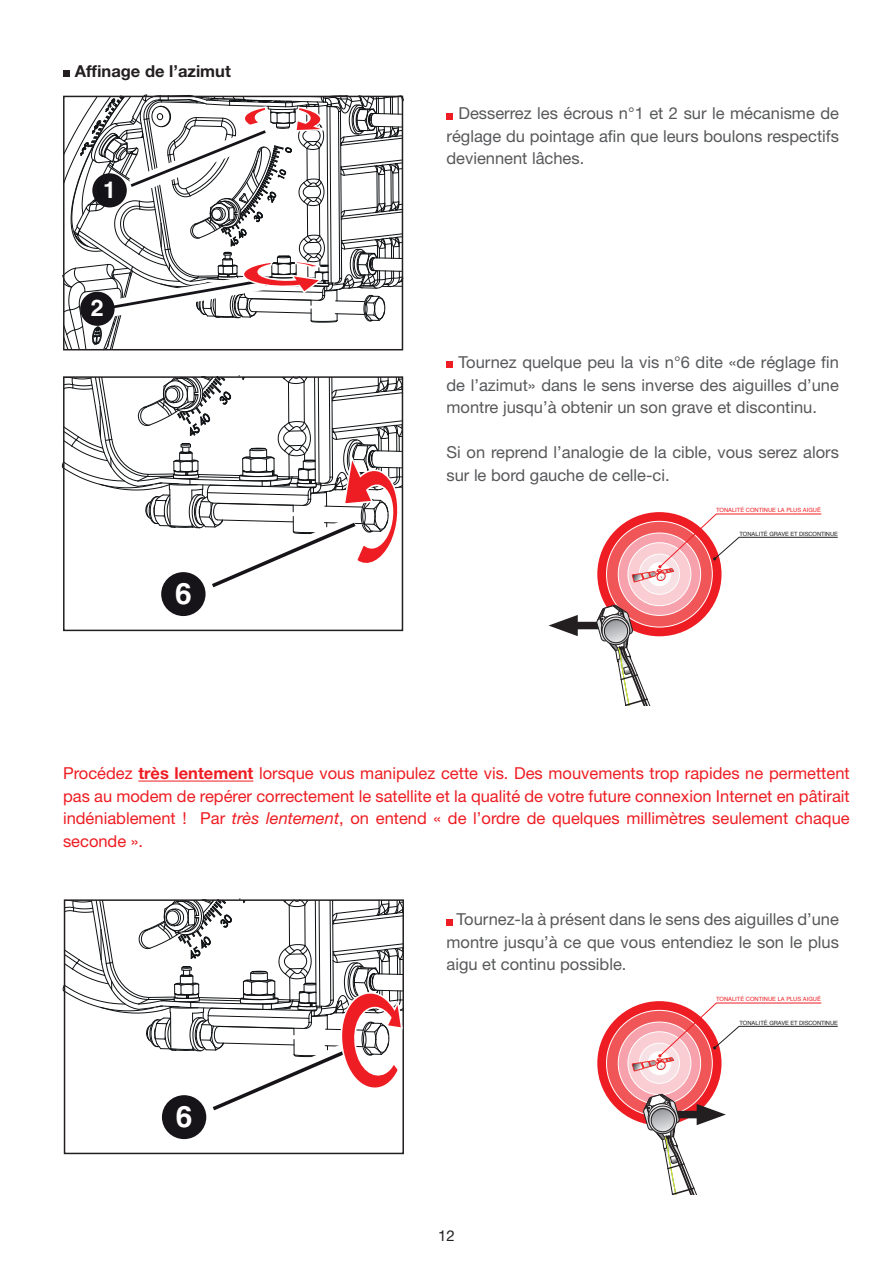
<style>
.page{position:relative;width:893px;height:1263px;background:#fff}
.page>*{position:absolute;margin:0;border:0;box-sizing:border-box;transform-origin:0 0}
.t1{font:700 29.7px "Helvetica";color:#fff}
.t2{font:700 23.1px "Helvetica";color:#fff}
.t3{font:16.5px/22.5px "Helvetica Neue";color:#57585a;text-align:justify}
.t4{font:16.5px/22.5px "Helvetica Neue";color:#ee1d23;text-align:justify}
.t5{font:700 16.5px "Helvetica Neue";color:#231f20}
.t6{font:15px "Helvetica Neue";color:#231f20}
.t7{font:5.85px "Helvetica";color:#ee1d23}
.t8{font:5.85px "Helvetica";letter-spacing:-.02em;color:#231f20}
.s1{font-weight:700}
.s2{font-style:italic}
</style>
<div class="page">
<div style="left:446px;top:113px;width:7px;height:6px;background:#ee1d23"></div>
<div style="left:446px;top:362px;width:7px;height:6px;background:#ee1d23"></div>
<svg style="left:596px;top:511px;width:127px;height:127px;fill:#ee1d23"></svg>
<div style="left:595px;top:509px;width:129px;height:130px;border:3px solid #fff;border-radius:50%"></div>
<svg style="left:606px;top:521px;width:106px;height:106px;fill:#f05558"></svg>
<div style="left:618px;top:533px;width:83px;height:82px;background:#f6a1ab;border-radius:50%"></div>
<div style="left:628px;top:543px;width:63px;height:63px;background:#facdd3;border-radius:50%"></div>
<div style="left:639px;top:554px;width:40px;height:40px;background:#f7e1e5;border-radius:50%"></div>
<div style="left:639px;top:554px;width:41px;height:41px;border:1px solid #fff;border-radius:50%"></div>
<div style="left:648px;top:563px;width:23px;height:23px;background:#fff;border-radius:50%"></div>
<div style="left:647px;top:562px;width:24px;height:24px;border:1px solid #fff;border-radius:50%"></div>
<svg style="left:632px;top:514px;width:206px;height:68px"></svg>
<div style="left:565px;top:622px;width:44px;height:7px;background:#231f20"></div>
<svg style="left:549px;top:615px;width:29px;height:21px"></svg>
<svg style="left:596px;top:605px;width:58px;height:100px"></svg>
<svg style="left:62px;top:94px;width:342px;height:257px"></svg>
<svg style="left:61px;top:375px;width:342px;height:240px"></svg>
<div style="left:446px;top:919px;width:7px;height:6px;background:#ee1d23"></div>
<svg style="left:62px;top:898px;width:342px;height:240px"></svg>
<svg style="left:596px;top:1000px;width:127px;height:127px;fill:#ee1d23"></svg>
<svg style="left:606px;top:1010px;width:106px;height:106px;fill:#f05558"></svg>
<svg style="left:618px;top:1022px;width:83px;height:82px"></svg>
<div style="left:628px;top:1032px;width:63px;height:63px;background:#facdd3;border-radius:50%"></div>
<div style="left:639px;top:1043px;width:40px;height:40px;background:#f7e1e5;border-radius:50%"></div>
<div style="left:639px;top:1043px;width:41px;height:41px;border:1px solid #fff;border-radius:50%"></div>
<div style="left:648px;top:1052px;width:23px;height:23px;background:#fff;border-radius:50%"></div>
<div style="left:647px;top:1051px;width:24px;height:24px;border:1px solid #fff;border-radius:50%"></div>
<svg style="left:632px;top:1003px;width:206px;height:68px"></svg>
<svg style="left:643px;top:1094px;width:83px;height:100px"></svg>
<hr style="left:138px;top:781px;width:115px;height:1px;background:#ee1d23">
<div style="left:64px;top:70px;width:6px;height:7px;background:#231f20"></div>
<p class="t5" style="left:75px;top:61px;width:158px">Affinage de l’azimut</p>
<h2 class="t2" style="left:103px;top:176px;width:14px">1</h2>
<h2 class="t2" style="left:91px;top:294px;width:14px">2</h2>
<h1 class="t1" style="left:175px;top:575px;width:18px">6</h1>
<p class="t3" style="left:446px;top:102px;width:394px;text-indent:12px">Desserrez les écrous n°1 et 2 sur le mécanisme de réglage du pointage afin que leurs boulons respectifs deviennent lâches.</p>
<p class="t3" style="left:446px;top:351px;width:394px;text-indent:12px">Tournez quelque peu la vis n°6 dite «de réglage fin de l’azimut» dans le sens inverse des aiguilles d’une montre jusqu’à obtenir un son grave et discontinu.</p>
<p class="t3" style="left:446px;top:441px;width:394px">Si on reprend l’analogie de la cible, vous serez alors sur le bord gauche de celle-ci.</p>
<p class="t7" style="left:716px;top:506px;width:106px">TONALITÉ CONTINUE LA PLUS AIGUË</p>
<p class="t8" style="left:740px;top:529px;width:100px">TONALITÉ GRAVE ET DISCONTINUE</p>
<p class="t4" style="left:63px;top:762px;width:788px">Procédez <span class="s1">très lentement</span> lorsque vous manipulez cette vis. Des mouvements trop rapides ne permettent pas au modem de repérer correctement le satellite et la qualité de votre future connexion Internet en pâtirait indéniablement ! Par <span class="s2">très lentement</span>, on entend « de l’ordre de quelques millimètres seulement chaque seconde ».</p>
<h1 class="t1" style="left:176px;top:1098px;width:18px">6</h1>
<p class="t3" style="left:446px;top:908px;width:394px;text-indent:10px">Tournez-la à présent dans le sens des aiguilles d’une montre jusqu’à ce que vous entendiez le son le plus aigu et continu possible.</p>
<p class="t7" style="left:716px;top:995px;width:106px">TONALITÉ CONTINUE LA PLUS AIGUË</p>
<p class="t8" style="left:740px;top:1018px;width:100px">TONALITÉ GRAVE ET DISCONTINUE</p>
<p class="t6" style="left:438px;top:1226px;width:18px">12</p>
</div>
